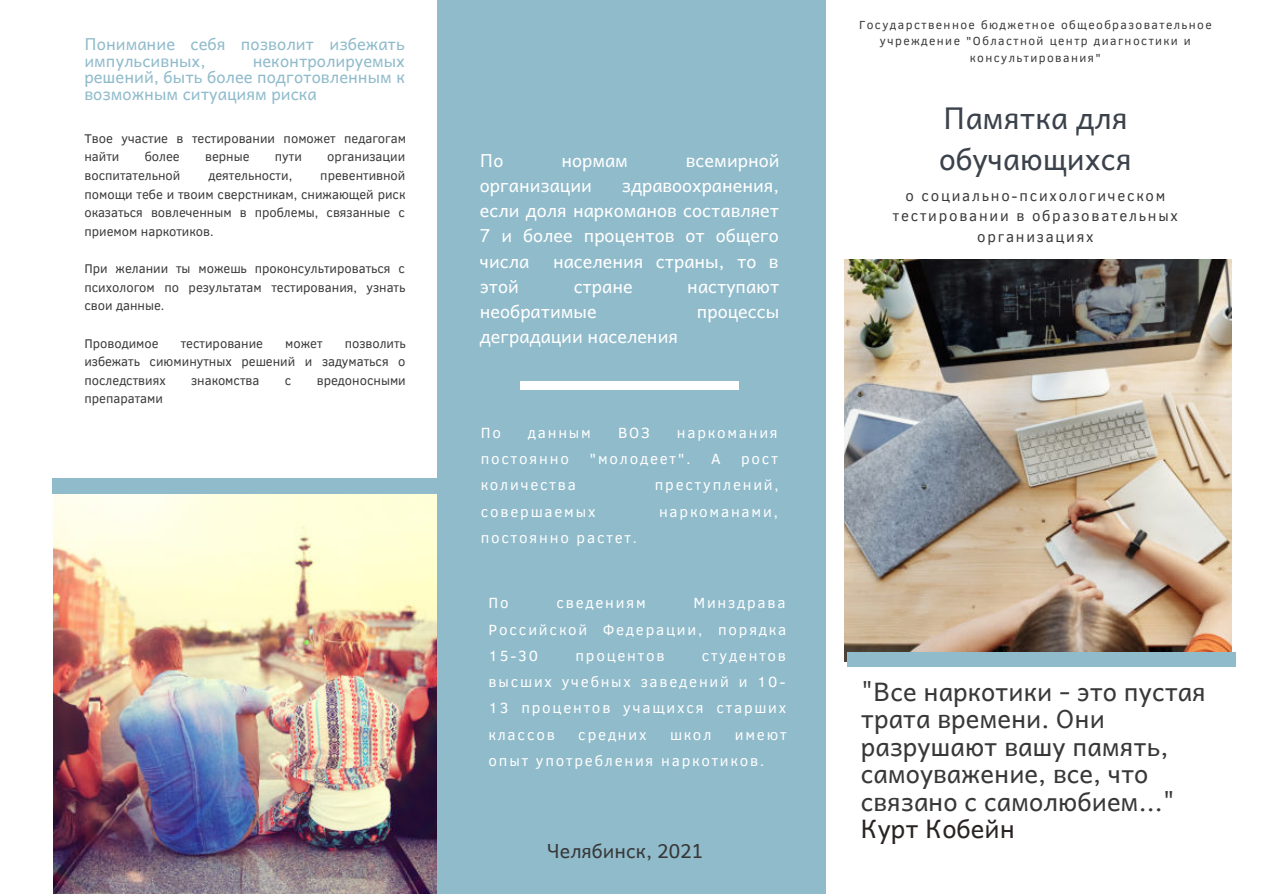
<style>
.page{position:relative;width:1263px;height:894px;background:#fff}
.page>*{position:absolute;margin:0;border:0;box-sizing:border-box;transform-origin:0 0}
.t1{font:30px/41.5px "Andika";color:#3b424b}
.t2{font:25.5px/27.3px "Andika";color:#383838}
.t3{font:25.5px "Andika";color:#292422}
.t4{font:19.5px "Andika";color:#383838}
.t5{font:18px/25.2px "Andika";color:#fff;text-align:justify}
.t6{font:16.5px/16.4px "Andika";color:#90bbcb}
.t7{font:15.15px/26.2px "Clear Sans";letter-spacing:.12em;color:#fff;text-align:justify}
.t8{font:15px/20.9px "Clear Sans";letter-spacing:.12em;color:#383838;text-align:center}
.t9{font:12.9px/18.6px "Clear Sans";color:#383838;text-align:justify}
.t10{font:12px/16.4px "Clear Sans";letter-spacing:.12em;color:#383838;text-align:center}
</style>
<div class="page">
<img style="left:844px;top:259px;width:387px;height:402px">
<img style="left:54px;top:493px;width:383px;height:400px">
<div style="left:437px;top:0;width:388px;height:893px;background:#90bbcb"></div>
<div style="left:847px;top:651px;width:388px;height:15px;background:#90bbcb"></div>
<div style="left:521px;top:381px;width:218px;height:8px;background:#fff"></div>
<div style="left:53px;top:479px;width:388px;height:14px;background:#90bbcb"></div>
<p class="t6" style="left:84px;top:37px;width:322px">Понимание себя позволит избежать импульсивных,</p>
<p class="t6" style="left:84px;top:53px;width:322px;text-align:justify;text-indent:168px">неконтролируемых решений, быть более подготовленным к возможным ситуациям риска</p>
<p class="t9" style="left:84px;top:129px;width:323px">Твое участие в тестировании поможет педагогам найти</p>
<p class="t9" style="left:145px;top:148px;width:36px">более</p>
<p class="t9" style="left:205px;top:148px;width:46px">верные</p>
<p class="t9" style="left:275px;top:148px;width:28px">пути</p>
<p class="t9" style="left:327px;top:148px;width:79px">организации</p>
<p class="t9" style="left:84px;top:166px;width:97px">воспитательной</p>
<p class="t9" style="left:208px;top:166px;width:85px">деятельности,</p>
<p class="t9" style="left:84px;top:166px;width:323px;text-indent:236px">превентивной помощи тебе и твоим сверстникам, снижающей риск оказаться вовлеченным в проблемы, связанные с приемом наркотиков.</p>
<p class="t9" style="left:84px;top:259px;width:322px">При желании ты можешь проконсультироваться с психологом по результатам тестирования, узнать свои данные.</p>
<p class="t9" style="left:84px;top:333px;width:76px">Проводимое</p>
<p class="t9" style="left:181px;top:333px;width:84px">тестирование</p>
<p class="t9" style="left:285px;top:333px;width:39px">может</p>
<p class="t9" style="left:84px;top:333px;width:323px;text-indent:260px">позволить избежать сиюминутных решений и задуматься о последствиях</p>
<p class="t9" style="left:191px;top:371px;width:70px">знакомства</p>
<p class="t9" style="left:285px;top:371px;width:8px">с</p>
<p class="t9" style="left:317px;top:371px;width:91px">вредоносными</p>
<p class="t9" style="left:84px;top:389px;width:80px">препаратами</p>
<h3 class="t5" style="left:480px;top:148px;width:25px">По</h3>
<h3 class="t5" style="left:561px;top:148px;width:68px">нормам</h3>
<h3 class="t5" style="left:686px;top:148px;width:95px">всемирной</h3>
<h3 class="t5" style="left:480px;top:173px;width:113px">организации</h3>
<h3 class="t5" style="left:480px;top:173px;width:301px;text-indent:142px">здравоохранения, если доля наркоманов составляет 7 и более процентов от общего числа</h3>
<h3 class="t5" style="left:553px;top:249px;width:227px">населения страны, то в</h3>
<h3 class="t5" style="left:480px;top:274px;width:41px">этой</h3>
<h3 class="t5" style="left:574px;top:274px;width:61px">стране</h3>
<h3 class="t5" style="left:687px;top:274px;width:94px">наступают</h3>
<h3 class="t5" style="left:480px;top:299px;width:118px">необратимые</h3>
<h3 class="t5" style="left:697px;top:299px;width:84px">процессы</h3>
<h3 class="t5" style="left:480px;top:324px;width:200px">деградации населения</h3>
<p class="t7" style="left:481px;top:419px;width:22px">По</p>
<p class="t7" style="left:528px;top:419px;width:65px">данным</p>
<p class="t7" style="left:618px;top:419px;width:33px">ВОЗ</p>
<p class="t7" style="left:677px;top:419px;width:102px">наркомания</p>
<p class="t7" style="left:481px;top:445px;width:90px">постоянно</p>
<p class="t7" style="left:589px;top:445px;width:103px">"молодеет".</p>
<p class="t7" style="left:711px;top:445px;width:11px">А</p>
<p class="t7" style="left:741px;top:445px;width:38px">рост</p>
<p class="t7" style="left:481px;top:472px;width:97px">количества</p>
<p class="t7" style="left:655px;top:472px;width:125px">преступлений,</p>
<p class="t7" style="left:481px;top:498px;width:116px">совершаемых</p>
<p class="t7" style="left:659px;top:498px;width:120px">наркоманами,</p>
<p class="t7" style="left:481px;top:524px;width:158px">постоянно растет.</p>
<p class="t7" style="left:489px;top:589px;width:22px">По</p>
<p class="t7" style="left:556px;top:589px;width:91px">сведениям</p>
<p class="t7" style="left:489px;top:589px;width:299px;text-indent:205px">Минздрава Российской Федерации, порядка 15-30</p>
<p class="t7" style="left:489px;top:642px;width:299px;text-indent:213px">студентов высших учебных заведений и 10- 13 процентов учащихся старших классов</p>
<p class="t7" style="left:575px;top:642px;width:91px">процентов</p>
<p class="t7" style="left:489px;top:721px;width:299px;text-indent:246px">имеют опыт употребления наркотиков.</p>
<p class="t7" style="left:578px;top:721px;width:70px">средних</p>
<p class="t7" style="left:670px;top:721px;width:43px">школ</p>
<h3 class="t4" style="left:547px;top:839px;width:157px">Челябинск, 2021</h3>
<p class="t10" style="left:859px;top:16px;width:354px">Государственное бюджетное общеобразовательное учреждение "Областной центр диагностики и консультирования"</p>
<h1 class="t1" style="left:939px;top:97px;width:194px">Памятка для обучающихся</h1>
<p class="t8" style="left:893px;top:185px;width:287px">о социально-психологическом тестировании в образовательных организациях</p>
<h2 class="t2" style="left:861px;top:678px;width:347px">"Все наркотики - это пустая трата времени. Они разрушают вашу память, самоуважение, все, что связано с самолюбием..."</h2>
<h2 class="t3" style="left:861px;top:814px;width:156px">Курт Кобейн</h2>
</div>
